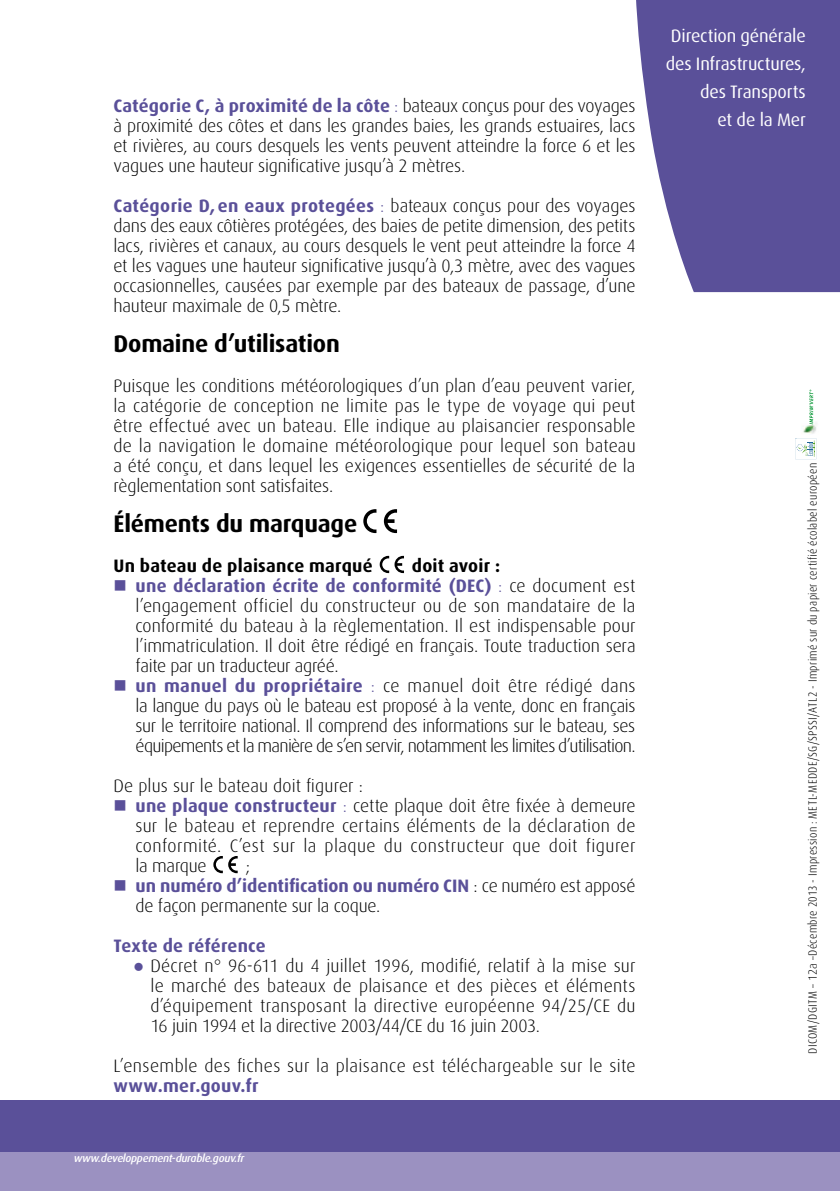
<style>
.page{position:relative;width:840px;height:1191px;background:#fff}
.page>*{position:absolute;margin:0;border:0;box-sizing:border-box;transform-origin:0 0}
.t1{font:700 24px "Dax OT";letter-spacing:-.01em;color:#000}
.t2{font:300 18px/20px "Dax OT";letter-spacing:-.01em;color:#000;text-align:justify}
.t3{font:300 18px "Dax";letter-spacing:.02em;color:#000}
.t4{font:18px/28px "Dax OT";letter-spacing:-.01em;color:#fff;text-align:right}
.t5{font:700 18px "Dax OT";letter-spacing:.015em;color:#5a5099}
.t6{font:700 18px "Dax OT";letter-spacing:.015em;color:#000}
.t7{font:300 condensed 12px "Dax OT";letter-spacing:.03em;color:#000}
.t8{font:italic 500 11px "Dax OT";letter-spacing:-.025em;color:#fff}
.s1{font-weight:700;color:#5a5099}
.s2{color:#5a5099}
.s3{font-weight:700}
.s4{font-family:"Dax";font-stretch:normal}
</style>
<div class="page">
<svg style="left:636px;top:0;width:203px;height:292px;background:#6d64a5"></svg>
<div style="left:0;top:1151px;width:839px;height:40px;background:#9b91c1"></div>
<div style="left:0;top:1100px;width:839px;height:51px;background:#5a5099"></div>
<svg style="left:363px;top:509px;width:13px;height:24px"></svg>
<svg style="left:383px;top:509px;width:14px;height:24px"></svg>
<svg style="left:379px;top:556px;width:25px;height:17px"></svg>
<svg style="left:213px;top:856px;width:24px;height:17px"></svg>
<svg style="left:795px;top:438px;width:20px;height:21px"></svg>
<img style="left:803px;top:420px;width:13px;height:14px">
<svg style="left:809px;top:390px;width:3px;height:34px"></svg>
<p class="t2" style="left:113px;top:96px;width:523px"><span class="s1">Catégorie C, à proximité de la côte</span> <span class="s2">:</span> bateaux conçus pour des voyages à proximité des côtes et dans les grandes baies, les grands estuaires, lacs et rivières, au cours desquels les vents peuvent atteindre la force 6 et les vagues une hauteur significative jusqu’à 2 mètres.</p>
<p class="t2" style="left:113px;top:196px;width:523px"><span class="s1">Catégorie D, en eaux protegées</span> <span class="s2">:</span> bateaux conçus pour des voyages dans des eaux côtières protégées, des baies de petite dimension, des petits lacs, rivières et canaux, au cours desquels le vent peut atteindre la force 4 et les vagues une hauteur significative jusqu’à 0,3 mètre, avec des vagues occasionnelles, causées par exemple par des bateaux de passage, d’une hauteur maximale de 0,5 mètre.</p>
<h1 class="t1" style="left:113px;top:330px;width:228px">Domaine d’utilisation</h1>
<p class="t2" style="left:113px;top:376px;width:523px">Puisque les conditions météorologiques d’un plan d’eau peuvent varier, la catégorie de conception ne limite pas le type de voyage qui peut être effectué avec un bateau. Elle indique au plaisancier responsable de la navigation le domaine météorologique pour lequel son bateau a été conçu, et dans lequel les exigences essentielles de sécurité de la règlementation sont satisfaites.</p>
<h1 class="t1" style="left:113px;top:510px;width:245px">Éléments du marquage</h1>
<p class="t6" style="left:113px;top:556px;width:260px">Un bateau de plaisance marqué</p>
<p class="t2" style="left:135px;top:556px;width:501px;text-align:left;text-indent:276px"><span class="s3">doit avoir :<br></span><span class="s1">une déclaration écrite de conformité (DEC)</span> <span class="s2">:</span> ce document est l’engagement officiel du constructeur ou de son mandataire de la conformité du bateau à la règlementation. Il est indispensable pour l’immatriculation. Il doit être rédigé en français. Toute traduction sera faite par un traducteur agréé.<br><span class="s1">un manuel du propriétaire</span> <span class="s2">:</span> ce manuel doit être rédigé dans la langue du pays où le bateau est proposé à la vente, donc en français sur le territoire national. Il comprend des informations sur le bateau, ses équipements et la manière de s’en servir, notamment les limites d’utilisation.</p>
<p class="t3" style="left:113px;top:776px;width:251px">De plus sur le bateau doit figurer :</p>
<p class="t2" style="left:135px;top:796px;width:501px"><span class="s1">une plaque constructeur</span> <span class="s2">:</span> cette plaque doit être fixée à demeure sur le bateau et reprendre certains éléments de la déclaration de conformité. C’est sur la plaque du constructeur que doit figurer la marque</p>
<p class="t2" style="left:135px;top:856px;width:501px;text-align:left;text-indent:110px">;<br><span class="s1">un numéro d’identification ou numéro CIN</span> : ce numéro est apposé de façon permanente sur la coque.</p>
<p class="t5" style="left:113px;top:936px;width:154px">Texte de référence</p>
<p class="t2" style="left:150px;top:956px;width:486px">Décret n° 96-611 du 4 juillet 1996, modifié, relatif à la mise sur le marché des bateaux de plaisance et des pièces et éléments d’équipement transposant la directive européenne 94/25/CE du 16 juin 1994 et la directive 2003/44/CE du 16 juin 2003.</p>
<p class="t3" style="left:113px;top:1056px;width:523px">L’ensemble des fiches sur la plaisance est téléchargeable sur le site</p>
<p class="t5" style="left:113px;top:1076px;width:146px">www.mer.gouv.fr</p>
<p class="t8" style="left:74px;top:1152px;width:172px">www.developpement-durable.gouv.fr</p>
<p class="t4" style="left:665px;top:22px;width:141px">Direction générale des Infrastructures, des Transports<br>et de la Mer</p>
<p class="t7" style="left:804px;top:1053px;width:592px;rotate:-90deg">DICOM/DGITM – <span class="s4">12a</span> –Décembre 2013 - Impression : METL-MEDDE/SG/SPSSI/ATL2 - Imprimé sur du papier certifié écolabel européen</p>
</div>
